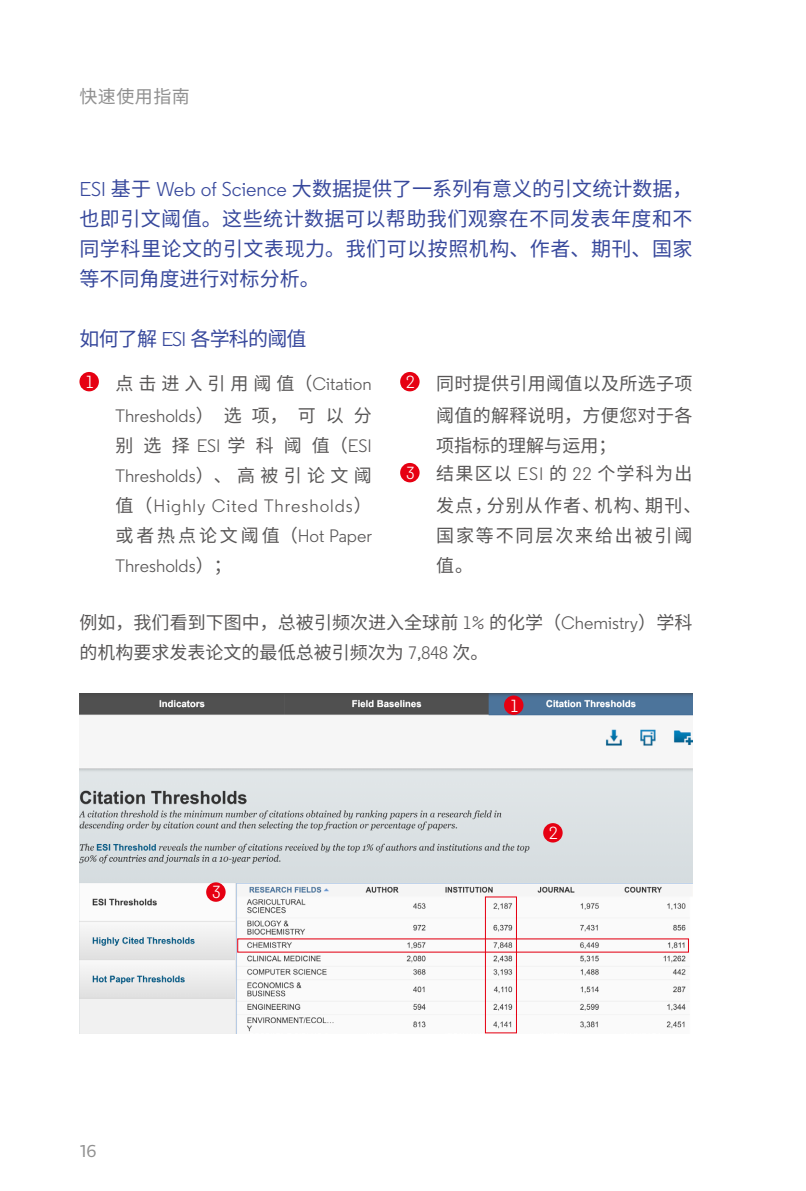
<style>
.page{position:relative;width:806px;height:1191px;background:#fff}
.page>*{position:absolute;margin:0;border:0;box-sizing:border-box;transform-origin:0 0}
.t1{font:20px/30px "Source Han Sans CN";letter-spacing:.02em;color:#37489c;text-align:justify}
.t2{font:20px "Source Han Sans CN";letter-spacing:-.04em;color:#37489c}
.t3{font:18px/32px "Source Han Sans CN";letter-spacing:.015em;color:#595757;text-align:right}
.t4{font:18px/30px "Regular Clarivate";letter-spacing:.055em;color:#595757}
.t5{font:18px/32px "Source Han Sans CN";letter-spacing:.065em;color:#595757}
.t6{font:18px "Regular Clarivate";color:#595757}
.t7{font:18px "Source Han Sans CN";letter-spacing:.275em;color:#595757}
.t8{font:18px "Source Han Sans CN";letter-spacing:.16em;color:#595757}
.t9{font:18px/30px "Source Han Sans CN";letter-spacing:.1em;color:#595757}
.t10{font:18px "Source Han Sans CN";letter-spacing:.025em;color:#909090}
.t11{font:18px "Knowledge";color:#909090}
.t12{font:17.4px "Regular Clarivate";color:#fff}
.s1{font-family:"Regular Clarivate"}
.s2{font-family:"Regular Clarivate";font-size:22px}
.s3{font-family:"Source Han Sans CN"}
</style>
<div class="page">
<img style="left:79px;top:694px;width:613px;height:339px">
<div style="left:484px;top:896px;width:32px;height:137px;border:1px solid #e60012"></div>
<div style="left:543px;top:823px;width:19px;height:19px;background:#e60012;border-radius:50%"></div>
<div style="left:400px;top:372px;width:19px;height:19px;background:#e60012;border-radius:50%"></div>
<div style="left:206px;top:882px;width:19px;height:19px;background:#e60012;border-radius:50%"></div>
<div style="left:400px;top:463px;width:19px;height:19px;background:#e60012;border-radius:50%"></div>
<div style="left:503px;top:695px;width:20px;height:20px;background:#e60012;border-radius:50%"></div>
<div style="left:79px;top:372px;width:20px;height:19px;background:#e60012;border-radius:50%"></div>
<p class="t10" style="left:79px;top:86px;width:112px">快速使用指南</p>
<p class="t1" style="left:79px;top:174px;width:614px"><span class="s1">ESI</span> 基于 <span class="s1">Web of Science</span> 大数据提供了一系列有意义的引文统计数据，也即引文阈值。这些统计数据可以帮助我们观察在不同发表年度和不同学科里论文的引文表现力。我们可以按照机构、作者、期刊、国家等不同角度进行对标分析。</p>
<p class="t2" style="left:79px;top:328px;width:228px">如何了解 <span class="s1">ESI</span> 各学科的阈值</p>
<p class="t7" style="left:79px;top:373px;width:293px"><span class="s2">•</span> 点击进入引用阈值（<span class="s1">Citation</span></p>
<p class="t6" style="left:115px;top:405px;width:257px">Thresholds<span class="s3">）选项，可以分</span></p>
<p class="t3" style="left:115px;top:430px;width:257px">别选择<span class="s1">ESI</span>学科阈值（<span class="s1">ESI</span></p>
<p class="t4" style="left:115px;top:461px;width:258px">Thresholds<span class="s3">）、高被引论文阈值（</span>Highly Cited Thresholds<span class="s3">）</span></p>
<p class="t8" style="left:115px;top:526px;width:258px">或者热点论文阈值（<span class="s1">Hot Paper</span></p>
<p class="t6" style="left:115px;top:555px;width:118px">Thresholds<span class="s3">）；</span></p>
<p class="t3" style="left:400px;top:368px;width:293px"><span class="s2">•</span> 同时提供引用阈值以及所选子项阈值的解释说明，方便您对于各</p>
<p class="t3" style="left:436px;top:430px;width:181px">项指标的理解与运用；</p>
<p class="t5" style="left:436px;top:458px;width:266px;text-indent:-36px"><span class="s2">•</span> 结果区以 <span class="s1">ESI</span> 的 <span class="s1">22</span> 个学科为出发点，分别从作者、机构、期刊、</p>
<p class="t9" style="left:436px;top:521px;width:258px">国家等不同层次来给出被引阈值。</p>
<p class="t3" style="left:79px;top:607px;width:614px;line-height:30px;text-align:left">例如，我们看到下图中，总被引频次进入全球前 <span class="s1">1%</span> 的化学（<span class="s1">Chemistry</span>）学科的机构要求发表论文的最低总被引频次为 <span class="s1">7,848</span> 次。</p>
<p class="t12" style="left:406px;top:371px;width:10px">2</p>
<p class="t12" style="left:85px;top:371px;width:10px">1</p>
<p class="t12" style="left:406px;top:462px;width:10px">3</p>
<p class="t11" style="left:80px;top:1139px;width:18px">16</p>
<p class="t12" style="left:212px;top:881px;width:10px">3</p>
<p class="t12" style="left:509px;top:695px;width:10px">1</p>
<p class="t12" style="left:549px;top:822px;width:10px">2</p>
</div>
